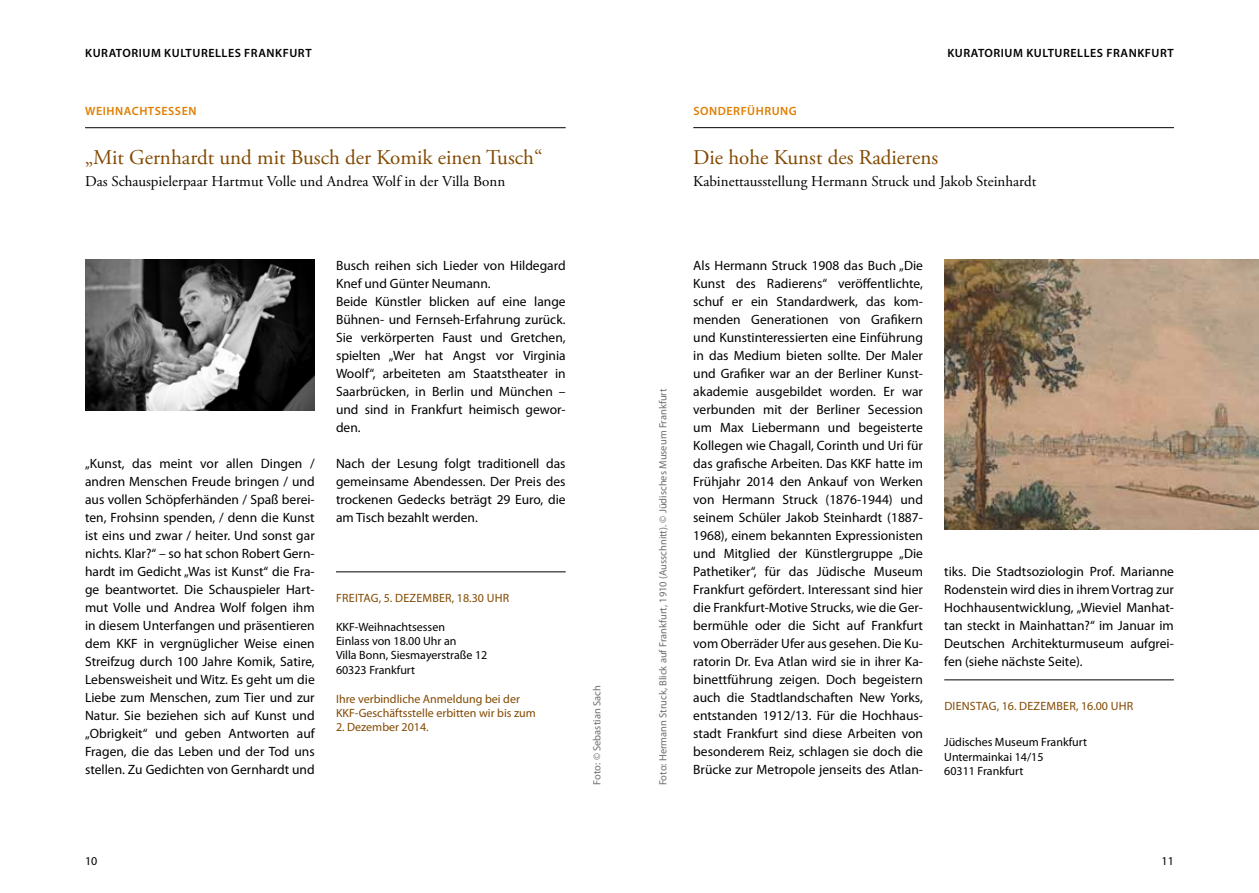
<style>
.page{position:relative;width:1259px;height:893px;background:#fff}
.page>*{position:absolute;margin:0;border:0;box-sizing:border-box;transform-origin:0 0}
.t1{font:21px "Adobe Garamond Pro";color:#824900}
.t2{font:15px "Adobe Garamond Pro";color:#000}
.t3{font:13.5px/18px "Myriad Pro";color:#000;text-align:justify}
.t4{font:12px/14.4px "Myriad Pro";color:#000}
.t5{font:12px/14.4px "Myriad Pro";color:#824900}
.t6{font:600 12px "Myriad Pro";letter-spacing:.045em;color:#000}
.t7{font:600 12px "Myriad Pro";letter-spacing:.045em;color:#e07e00}
.t8{font:12px "Myriad Pro";letter-spacing:.02em;color:#824900}
.t9{font:10.5px "Myriad Pro";color:#6f6f6e}
</style>
<div class="page">
<hr style="left:85px;top:127px;width:481px;height:1px;background:#000">
<hr style="left:693px;top:127px;width:481px;height:1px;background:#000">
<hr style="left:336px;top:572px;width:230px;height:1px;background:#000">
<hr style="left:944px;top:680px;width:230px;height:1px;background:#000">
<img style="left:85px;top:259px;width:230px;height:151px">
<img style="left:944px;top:259px;width:315px;height:270px">
<p class="t6" style="left:85px;top:46px;width:228px">KURATORIUM KULTURELLES FRANKFURT</p>
<p class="t6" style="left:947px;top:46px;width:228px">KURATORIUM KULTURELLES FRANKFURT</p>
<p class="t7" style="left:85px;top:104px;width:113px">WEIHNACHTSESSEN</p>
<h1 class="t1" style="left:85px;top:145px;width:459px">„Mit Gernhardt und mit Busch der Komik einen Tusch“</h1>
<p class="t2" style="left:85px;top:173px;width:422px">Das Schauspielerpaar Hartmut Volle und Andrea Wolf in der Villa Bonn</p>
<p class="t3" style="left:85px;top:454px;width:231px">„Kunst, das meint vor allen Dingen / andren Menschen Freude bringen / und aus vollen Schöpferhänden / Spaß berei&shy;ten, Frohsinn spenden, / denn die Kunst ist eins und zwar / heiter. Und sonst gar nichts. Klar?“ – so hat schon Robert Gern&shy;hardt im Gedicht „Was ist Kunst“ die Fra&shy;ge beantwortet. Die Schauspieler Hart&shy;mut Volle und Andrea Wolf folgen ihm in diesem Unterfangen und präsentieren dem KKF in vergnüglicher Weise einen Streifzug durch 100 Jahre Komik, Satire, Lebensweisheit und Witz. Es geht um die Liebe zum Menschen, zum Tier und zur Natur. Sie beziehen sich auf Kunst und „Obrigkeit“ und geben Antworten auf Fragen, die das Leben und der Tod uns stellen. Zu Gedichten von Gernhardt und</p>
<p class="t3" style="left:336px;top:256px;width:231px;text-align:left">Busch reihen sich Lieder von H ildegard Knef und Günter Neumann.<br>Beide Künstler blicken auf eine lange Bühnen- und Fernseh-Erfahrung zurück.<br>Sie verkörperten Faust und Gretchen, spielten „Wer hat Angst vor Virginia Woolf“, arbeiteten am Staatstheater in Saarbrücken, in Berlin und München – und sind in Frankfurt heimisch gewor&shy;den.</p>
<p class="t3" style="left:336px;top:454px;width:231px">Nach der Lesung folgt traditionell das gemeinsame Abendessen. Der Preis des trockenen Gedecks beträgt 29 Euro, die am Tisch bezahlt werden.</p>
<p class="t8" style="left:336px;top:590px;width:175px">Freitag, 5. Dezember, 18.30 Uhr</p>
<p class="t4" style="left:336px;top:619px;width:153px">KKF-Weihnachtsessen<br>Einlass von 18.00 Uhr an<br>Villa Bonn, Siesmayerstraße 12<br>60323 Frankfurt</p>
<p class="t5" style="left:336px;top:691px;width:201px">I hre verbindliche Anmeldung bei der<br>KKF-Geschäftsstelle erbitten wir bis zum</p>
<p class="t5" style="left:336px;top:720px;width:94px">2. Dezember 2014.</p>
<p class="t9" style="left:590px;top:784px;width:101px;rotate:-90deg">Foto: © Sebastian Sach</p>
<p class="t4" style="left:85px;top:853px;width:14px">10</p>
<p class="t7" style="left:693px;top:104px;width:105px">SONDERFÜHRUNG</p>
<h1 class="t1" style="left:693px;top:145px;width:246px">Die hohe Kunst des Radierens</h1>
<p class="t2" style="left:693px;top:173px;width:344px">Kabinettausstellung Hermann Struck und Jakob Steinhardt</p>
<p class="t9" style="left:656px;top:785px;width:398px;rotate:-90deg">Foto: Hermann Struck, Blick auf Frankfurt, 1910 (Ausschnitt). © Jüdisches Museum Frankfurt</p>
<p class="t3" style="left:693px;top:256px;width:231px">Als Hermann Struck 1908 das Buch „Die Kunst des Radierens“ veröffentlichte, schuf er ein Standardwerk, das kom&shy;menden Generationen von Grafikern und Kunstinteressierten eine Einführung in das Medium bieten sollte. Der Maler und Grafiker war an der Berliner Kunst&shy;akademie ausgebildet worden. Er war verbunden mit der Berliner Secession um Max Liebermann und begeisterte Kollegen wie Chagall, Corinth und Uri für das grafische Arbeiten. Das KKF hatte im Frühjahr 2014 den Ankauf von Werken von Hermann Struck (1876-1944) und seinem Schüler Jakob Steinhardt (1887- 1968), einem bekannten Expressionisten und Mitglied der Künstlergruppe „Die Pathetiker“, für das Jüdische Museum Frankfurt gefördert. I nteressant sind hier die Frankfurt-Motive Strucks, wie die Ger&shy;bermühle oder die Sicht auf Frankfurt vom Oberräder Ufer aus gesehen. Die Ku&shy;ratorin Dr. Eva Atlan wird sie in ihrer Ka&shy;binettführung zeigen. Doch begeistern auch die Stadtlandschaften New Yorks, entstanden 1912/13. Für die Hochhaus&shy;stadt Frankfurt sind diese Arbeiten von besonderem Reiz, schlagen sie doch die Brücke zur Metropole jenseits des Atlan-</p>
<p class="t3" style="left:944px;top:562px;width:231px">tiks. Die Stadtsoziologin Prof. Marianne Rodenstein wird dies in ihrem Vortrag zur Hochhausentwicklung, „Wieviel Manhat&shy;tan steckt in Mainhattan?“ im Januar im Deutschen Architekturmuseum aufgrei&shy;fen (siehe nächste Seite).</p>
<p class="t5" style="left:944px;top:698px;width:91px">DIEN STAG, 16. DEZEMBER</p>
<p class="t5" style="left:1076px;top:698px;width:43px">, 16.00 UHR</p>
<p class="t4" style="left:944px;top:735px;width:144px">Jüdisches Museum Frankfurt<br>Untermainkai 14/15<br>60311 Frankfurt</p>
<p class="t4" style="left:1161px;top:853px;width:14px">11</p>
</div>
